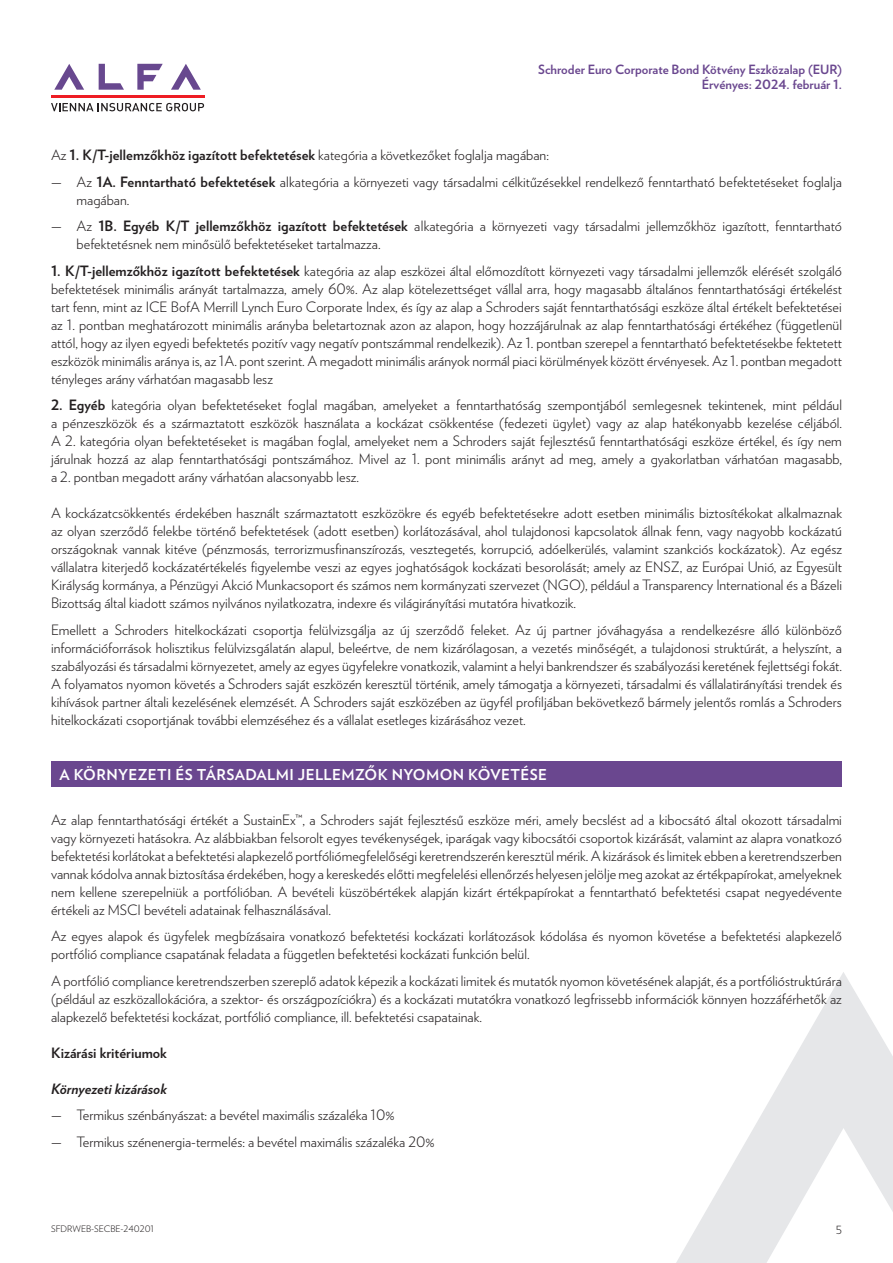
<style>
.page{position:relative;width:893px;height:1263px;background:#fff}
.page>*{position:absolute;margin:0;border:0;box-sizing:border-box;transform-origin:0 0}
.t1{font:700 15px "Verlag";letter-spacing:.025em;color:#fff}
.t2{font:300 14.25px/18px "Verlag";color:#231f20;text-align:justify}
.t3{font:700 14.25px "Verlag";color:#231f20}
.t4{font:italic 700 14.25px "Verlag";color:#231f20}
.t5{font:700 12.75px/15px "Verlag";color:#6a478f;text-align:right}
.t6{font:300 11.25px "Verlag";color:#231f20}
.t7{font:300 9px "Verlag";color:#231f20}
.s1{font-weight:700}
</style>
<div class="page">
<svg style="left:171px;top:64px;width:30px;height:26px"></svg>
<svg style="left:137px;top:64px;width:26px;height:26px"></svg>
<svg style="left:99px;top:64px;width:25px;height:26px"></svg>
<svg style="left:54px;top:64px;width:30px;height:26px"></svg>
<hr style="left:51px;top:95px;width:153px;height:3px;background:#ee1d23">
<svg style="left:51px;top:103px;width:153px;height:8px"></svg>
<svg style="left:676px;top:972px;width:217px;height:291px"></svg>
<div style="left:51px;top:761px;width:791px;height:25px;background:#6a478f"></div>
<p class="t5" style="left:538px;top:61px;width:305px">Schroder Euro Corporate Bond Kötvény Eszközalap (EUR)<br>Érvényes: 2024. február 1.</p>
<p class="t2" style="left:51px;top:145px;width:499px">Az <span class="s1">1. K/T-jellemzőkhöz igazított befektetések</span> kategória a következőket foglalja magában:</p>
<p class="t2" style="left:77px;top:172px;width:767px;text-indent:-26px">— Az <span class="s1">1A. Fenntartható befektetések</span> aIkategória a környezeti vagy társadalmi célkitűzésekkel rendelkező fenntartható befektetéseket foglalja magában.</p>
<p class="t2" style="left:77px;top:216px;width:767px;text-indent:-26px">— Az <span class="s1">1B. Egyéb K/T jellemzőkhöz igazított befektetések</span> aIkategória a környezeti vagy társadalmi jellemzőkhöz igazított, fenntartható befektetésnek nem minősülő befektetéseket tartalmazza.</p>
<p class="t2" style="left:51px;top:261px;width:792px"><span class="s1">1. K/T-jellemzőkhöz igazított befektetések</span> kategória az alap eszközei által előmozdított környezeti vagy társadalmi jellemzők elérését szolgáló befektetések minimális arányát tartalmazza, amely 60%. Az alap kötelezettséget vállal arra, hogy magasabb általános fenntarthatósági értékelést tart fenn, mint az ICE BofA Merrill Lynch Euro Corporate Index, és így az alap a Schroders saját fenntarthatósági eszköze által értékelt befektetései az 1. pontban meghatározott minimális arányba beletartoznak azon az alapon, hogy hozzájárulnak az alap fenntarthatósági értékéhez (függetlenül attól, hogy az ilyen egyedi befektetés pozitív vagy negatív pontszámmal rendelkezik). Az 1. pontban szerepel a fenntartható befektetésekbe fektetett eszközök minimális aránya is, az 1A. pont szerint. A megadott minimális arányok normál piaci körülmények között érvényesek. Az 1. pontban megadott tényleges arány várhatóan magasabb lesz</p>
<p class="t2" style="left:51px;top:395px;width:792px"><span class="s1">2. Egyéb</span> kategória olyan befektetéseket foglal magában, amelyeket a fenntarthatóság szempontjából semlegesnek tekintenek, mint például a pénzeszközök és a származtatott eszközök használata a kockázat csökkentése (fedezeti ügylet) vagy az alap hatékonyabb kezelése céljából.<br>A 2. kategória olyan befektetéseket is magában foglal, amelyeket nem a Schroders saját fejlesztésű fenntarthatósági eszköze értékel, és így nem járulnak hozzá az alap fenntarthatósági pontszámához. Mivel az 1. pont minimális arányt ad meg, amely a gyakorlatban várhatóan magasabb, a 2. pontban megadott arány várhatóan alacsonyabb lesz.</p>
<p class="t2" style="left:51px;top:503px;width:792px">A kockázatcsökkentés érdekében használt származtatott eszközökre és egyéb befektetésekre adott esetben minimális biztosítékokat alkalmaznak az olyan szerződő felekbe történő befektetések (adott esetben) korlátozásával, ahol tulajdonosi kapcsolatok állnak fenn, vagy nagyobb kockázatú országoknak vannak kitéve (pénzmosás, terrorizmusfinanszírozás, vesztegetés, korrupció, adóelkerülés, valamint szankciós kockázatok). Az egész vállalatra kiterjedő kockázatértékelés figyelembe veszi az egyes joghatóságok kockázati besorolását; amely az ENSZ, az Európai Unió, az Egyesült Királyság kormánya, a Pénzügyi Akció Munkacsoport és számos nem kormányzati szervezet (NGO), például a Transparency International és a Bázeli Bizottság által kiadott számos nyilvános nyilatkozatra, indexre és világirányítási mutatóra hivatkozik.</p>
<p class="t2" style="left:51px;top:620px;width:792px">Emellett a Schroders hitelkockázati csoportja felülvizsgálja az új szerződő feleket. Az új partner jóváhagyása a rendelkezésre álló különböző információforrások holisztikus felülvizsgálatán alapul, beleértve, de nem kizárólagosan, a vezetés minőségét, a tulajdonosi struktúrát, a helyszínt, a szabályozási és társadalmi környezetet, amely az egyes ügyfelekre vonatkozik, valamint a helyi bankrendszer és szabályozási keretének fejlettségi fokát.<br>A folyamatos nyomon követés a Schroders saját eszközén keresztül történik, amely támogatja a környezeti, társadalmi és vállalatirányítási trendek és kihívások partner általi kezelésének elemzését. A Schroders saját eszközében az ügyfél profiljában bekövetkező bármely jelentős romlás a Schroders hitelkockázati csoportjának további elemzéséhez és a vállalat esetleges kizárásához vezet.</p>
<p class="t1" style="left:60px;top:762px;width:489px">A KÖRNYEZETI ÉS TÁRSADALMI JELLEMZŐK NYOMON KÖVETÉSE</p>
<p class="t2" style="left:51px;top:810px;width:792px">Az alap fenntarthatósági értékét a SustainEx™, a Schroders saját fejlesztésű eszköze méri, amely becslést ad a kibocsátó által okozott társadalmi vagy környezeti hatásokra. Az alábbiakban felsorolt egyes tevékenységek, iparágak vagy kibocsátói csoportok kizárását, valamint az alapra vonatkozó befektetési korlátokat a befektetési alapkezelő portfóliómegfelelőségi keretrendszerén keresztül mérik. A kizárások és limitek ebben a keretrendszerben vannak kódolva annak biztosítása érdekében, hogy a kereskedés előtti megfelelési ellenőrzés helyesen jelölje meg azokat az értékpapírokat, amelyeknek nem kellene szerepelniük a portfólióban. A bevételi küszöbértékek alapján kizárt értékpapírokat a fenntartható befektetési csapat negyedévente értékeli az MSCI bevételi adatainak felhasználásával.</p>
<p class="t2" style="left:51px;top:926px;width:792px">Az egyes alapok és ügyfelek megbízásaira vonatkozó befektetési kockázati korlátozások kódolása és nyomon követése a befektetési alapkezelő portfólió compliance csapatának feladata a független befektetési kockázati funkción belül.</p>
<p class="t2" style="left:51px;top:971px;width:792px">A portfólió compliance keretrendszerben szereplő adatok képezik a kockázati limitek és mutatók nyomon követésének alapját, és a portfólióstruktúrára (például az eszközallokációra, a szektor- és országpozíciókra) és a kockázati mutatókra vonatkozó legfrissebb információk könnyen hozzáférhetők az alapkezelő befektetési kockázat, portfólió compliance, ill. befektetési csapatainak.</p>
<p class="t3" style="left:51px;top:1041px;width:117px">Kizárási kritériumok</p>
<p class="t4" style="left:51px;top:1077px;width:117px">Környezeti kizárások</p>
<p class="t2" style="left:51px;top:1105px;width:345px">— Termikus szénbányászat: a bevétel maximális százaléka 10%</p>
<p class="t2" style="left:51px;top:1132px;width:385px">— Termikus szénenergia-termelés: a bevétel maximális százaléka 20%</p>
<p class="t7" style="left:51px;top:1222px;width:105px">SFDRWEB-SECBE-240201</p>
<p class="t6" style="left:836px;top:1221px;width:8px">5</p>
</div>
